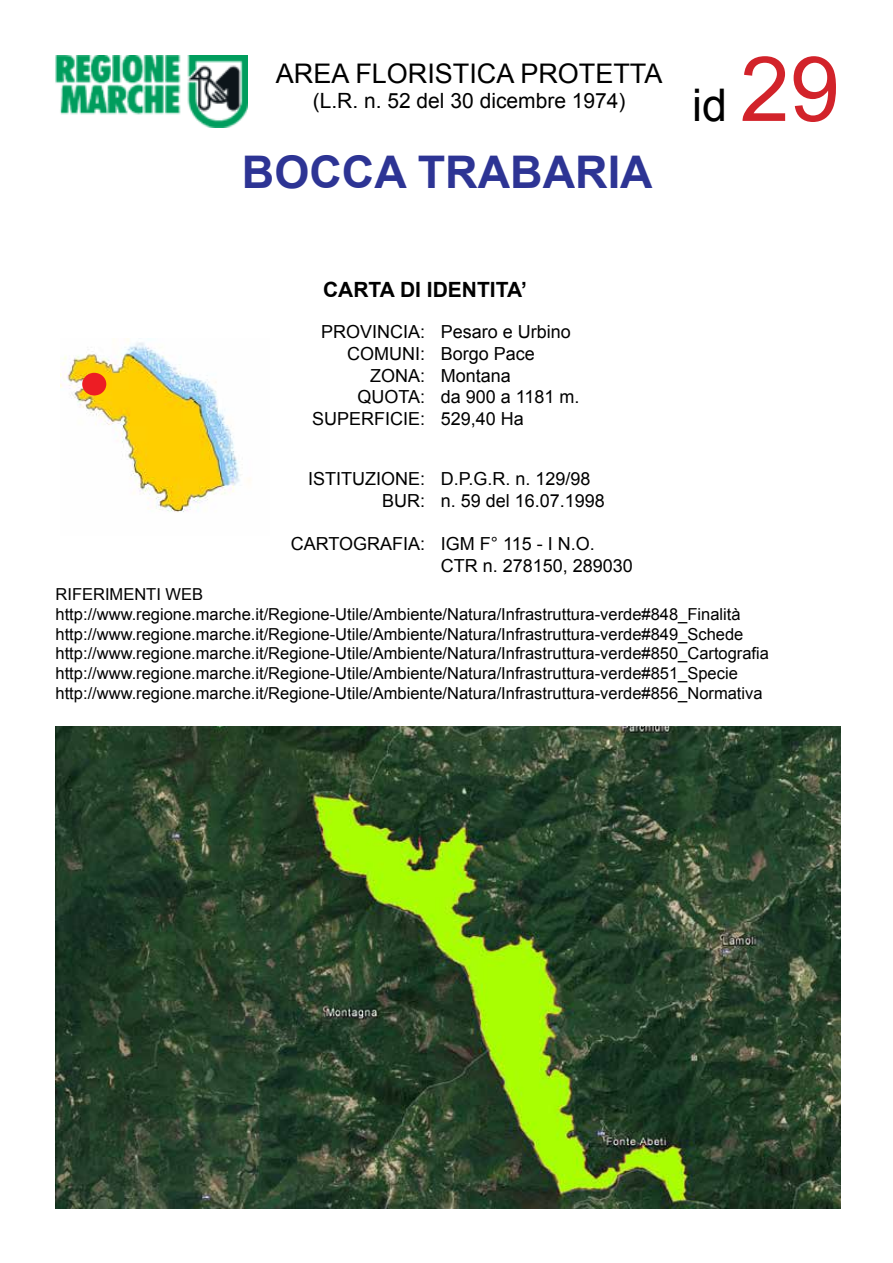
<style>
.page{position:relative;width:893px;height:1263px;background:#fff}
.page>*{position:absolute;margin:0;border:0;box-sizing:border-box;transform-origin:0 0}
.t1{font:700 45px "Arial";color:#2d3494}
.t2{font:45px "Arial";color:#000}
.t3{font:27px "Arial";color:#000}
.t4{font:21px "Arial";color:#000}
.t5{font:700 21px "Arial";color:#000}
.t6{font:18px/21.6px "Arial";color:#000}
.t7{font:16.5px/19.8px "Arial";color:#000}
.s1{font-size:90px;color:#d2232a}
</style>
<div class="page">
<img style="left:56px;top:727px;width:784px;height:482px">
<img style="left:55px;top:55px;width:192px;height:72px">
<img style="left:61px;top:339px;width:190px;height:174px">
<div style="left:82px;top:373px;width:24px;height:22px;background:#ed1d24;border-radius:50%"></div>
<h2 class="t3" style="left:276px;top:56px;width:388px">AREA FLORISTICA PROTETTA</h2>
<p class="t4" style="left:313px;top:87px;width:314px">(L.R. n. 52 del 30 dicembre 1974)</p>
<h1 class="t1" style="left:242px;top:142px;width:412px">BOCCA TRABARIA</h1>
<h1 class="t2" style="left:692px;top:76px;width:149px">id <span class="s1">29</span></h1>
<p class="t5" style="left:323px;top:276px;width:205px">CARTA DI IDENTITA’</p>
<p class="t6" style="left:312px;top:321px;width:115px;text-align:right">PROVINCIA:<br>COMUNI:<br>ZONA:<br>QUOTA:<br>SUPERFICIE:</p>
<p class="t6" style="left:441px;top:321px;width:140px">Pesaro e Urbino<br>Borgo Pace<br>Montana<br>da 900 a 1181 m.<br>529,40 Ha</p>
<p class="t6" style="left:308px;top:468px;width:119px;text-align:right">ISTITUZIONE:<br>BUR:</p>
<p class="t6" style="left:291px;top:533px;width:136px">CARTOGRAFIA:</p>
<p class="t7" style="left:56px;top:584px;width:715px">RIFERIMENTI WEB http://www.regione.marche.it/Regione-Utile/Ambiente/Natura/Infrastruttura-verde#848_Finalità http://www.regione.marche.it/Regione-Utile/Ambiente/Natura/Infrastruttura-verde#849_Schede http://www.regione.marche.it/Regione-Utile/Ambiente/Natura/Infrastruttura-verde#850_Cartografia http://www.regione.marche.it/Regione-Utile/Ambiente/Natura/Infrastruttura-verde#851_Specie http://www.regione.marche.it/Regione-Utile/Ambiente/Natura/Infrastruttura-verde#856_Normativa</p>
<p class="t6" style="left:441px;top:468px;width:166px">D.P.G.R. n. 129/98 n. 59 del 16.07.1998</p>
<p class="t6" style="left:441px;top:533px;width:194px">IGM F° 115 - I N.O.<br>CTR n. 278150, 289030</p>
</div>
